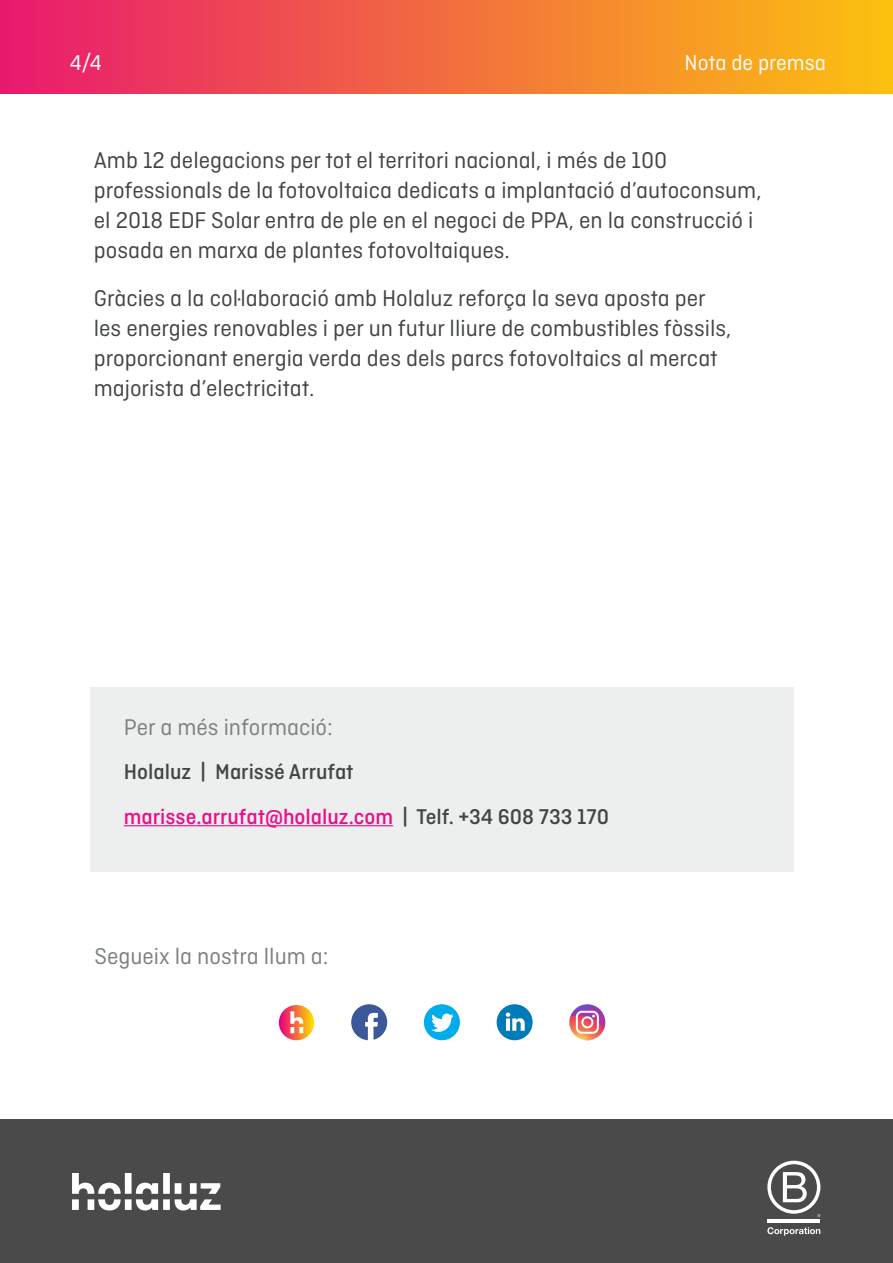
<style>
.page{position:relative;width:893px;height:1263px;background:#fff}
.page>*{position:absolute;margin:0;border:0;box-sizing:border-box;transform-origin:0 0}
.Cuerpo_de_texto{font:24px/30px "Ciutadella";color:#414446}
.Cuerpo_de_texto-2{font:24px "Ciutadella";color:#7b8082}
.Cuerpo_de_texto-3{font:24px "Ciutadella";color:#7e807f}
.Cuerpo_de_texto-4{font:500 22.5px "Ciutadella";color:#ec0d8a}
.Cuerpo_de_texto-5{font:500 22.5px "Ciutadella";color:#424446}
.t1{font:22.5px "Ciutadella";color:#fff}
.s1{color:#424446}
</style>
<div class="page">
<div style="left:0;top:0;width:892px;height:93px;background:linear-gradient(to right,#e9196f,#fcc10f)"></div>
<div style="left:0;top:1119px;width:892px;height:144px;background:#4a4a4a"></div>
<svg style="left:72px;top:1173px;width:148px;height:37px"></svg>
<hr style="left:767px;top:1219px;width:53px;height:4px;background:#fff">
<svg style="left:767px;top:1161px;width:53px;height:56px"></svg>
<svg style="left:767px;top:1227px;width:53px;height:9px"></svg>
<svg style="left:279px;top:1005px;width:35px;height:35px"></svg>
<svg style="left:290px;top:1011px;width:13px;height:22px"></svg>
<svg style="left:351px;top:1004px;width:36px;height:36px"></svg>
<svg style="left:424px;top:1004px;width:36px;height:36px"></svg>
<svg style="left:496px;top:1004px;width:36px;height:36px"></svg>
<svg style="left:569px;top:1004px;width:36px;height:36px"></svg>
<div style="left:90px;top:687px;width:704px;height:185px;background:#edeeee"></div>
<hr style="left:124px;top:825px;width:269px;height:1px;background:#ec0d8a">
<p class="t1" style="left:70px;top:51px;width:33px">4/4</p>
<p class="t1" style="left:684px;top:51px;width:143px">Nota de premsa</p>
<p class="Cuerpo_de_texto" style="left:94px;top:145px;width:669px">Amb 12 delegacions per tot el territori nacional, i més de 100 professionals de la fotovoltaica dedicats a implantació d’autoconsum, el 2018 EDF Solar entra de ple en el negoci de PPA, en la construcció i posada en marxa de plantes fotovoltaiques.</p>
<p class="Cuerpo_de_texto" style="left:94px;top:283px;width:639px">Gràcies a la col·laboració amb Holaluz reforça la seva aposta per les energies renovables i per un futur lliure de combustibles fòssils, proporcionant energia verda des dels parcs fotovoltaics al mercat majorista d’electricitat.</p>
<p class="Cuerpo_de_texto-3" style="left:124px;top:714px;width:210px">Per a més informació:</p>
<p class="Cuerpo_de_texto-5" style="left:124px;top:759px;width:231px">Holaluz | Marissé Arrufat</p>
<p class="Cuerpo_de_texto-4" style="left:124px;top:804px;width:487px">marisse.arrufat@holaluz.com <span class="s1">| Telf. +34 608 733 170</span></p>
<p class="Cuerpo_de_texto-2" style="left:94px;top:943px;width:235px">Segueix la nostra llum a:</p>
</div>
